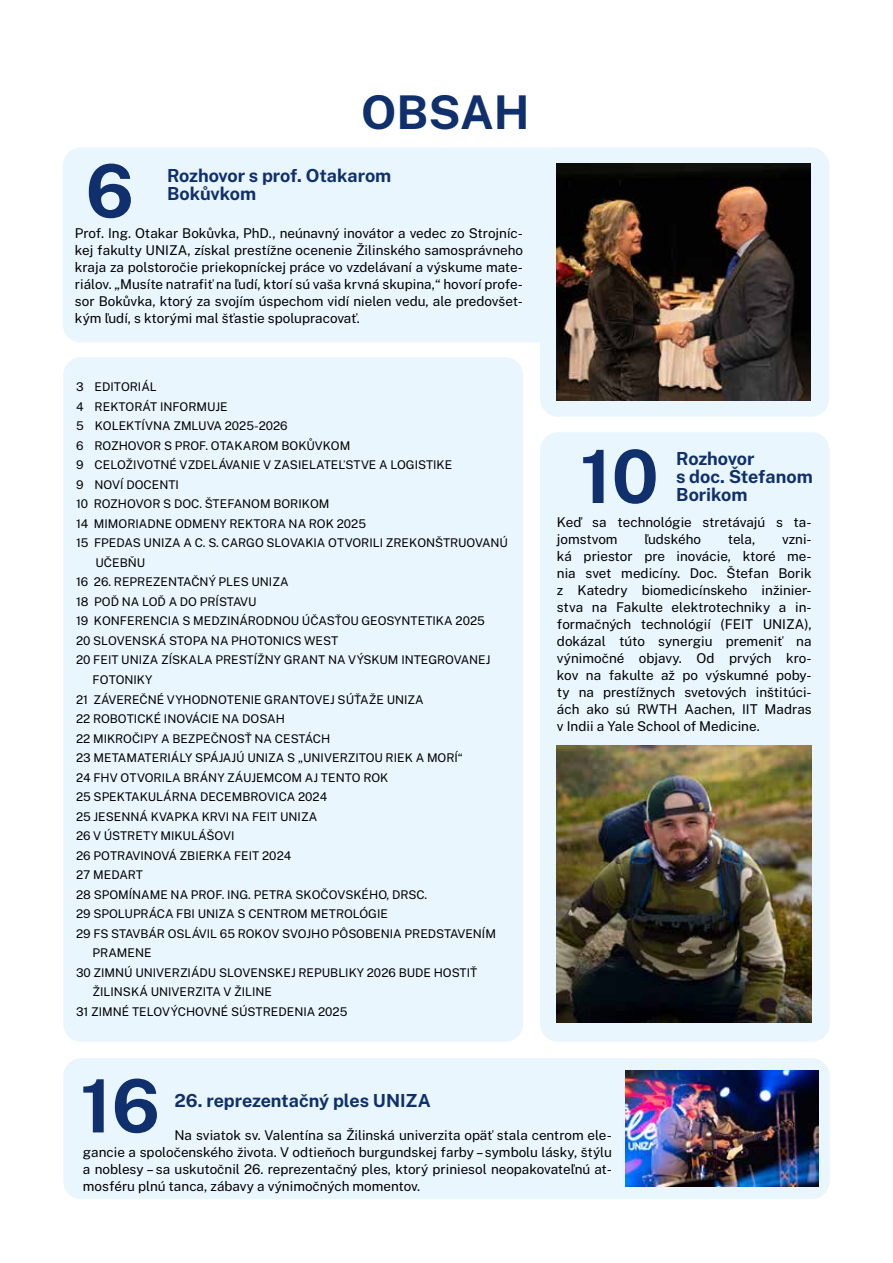
<style>
.page{position:relative;width:893px;height:1263px;background:#fff}
.page>*{position:absolute;margin:0;border:0;box-sizing:border-box;transform-origin:0 0}
.t1{font:700 73.5px "Public Sans";color:#0f306d}
.t2{font:700 46.5px "Public Sans";color:#0f306d}
.t3{font:700 18px/18px "Public Sans";color:#0f306d}
.t4{font:13.5px/17px "Public Sans";color:#000;text-align:justify}
.t5{font:12px "Public Sans";color:#000}
</style>
<div class="page">
<div style="left:540px;top:148px;width:289px;height:269px;background:#eaf6fe;border-radius:18px"></div>
<div style="left:63px;top:357px;width:460px;height:685px;background:#eaf6fe;border-radius:18px"></div>
<div style="left:63px;top:148px;width:766px;height:194px;background:#eaf6fe;border-radius:18px"></div>
<div style="left:63px;top:1058px;width:767px;height:141px;background:#eaf6fe;border-radius:18px"></div>
<div style="left:540px;top:432px;width:290px;height:610px;background:#eaf6fe;border-radius:18px"></div>
<img style="left:557px;top:163px;width:254px;height:237px">
<img style="left:557px;top:745px;width:255px;height:278px">
<img style="left:625px;top:1071px;width:193px;height:115px">
<h2 class="t2" style="left:361px;top:79px;width:170px">OBSAH</h2>
<h1 class="t1" style="left:86px;top:138px;width:50px">6</h1>
<h3 class="t3" style="left:167px;top:165px;width:226px">Rozhovor s prof. Otakarom<br>Bokůvkom</h3>
<p class="t4" style="left:75px;top:224px;width:450px">Prof. Ing. Otakar Bokůvka, PhD., neúnavný inovátor a vedec zo Strojníc&shy;kej fakulty UNIZA, získal prestížne ocenenie Žilinského samosprávneho kraja za polstoročie priekopníckej práce vo vzdelávaní a výskume mate&shy;riálov. „Musíte natrafiť na ľudí, ktorí sú vaša krvná skupina,“ hovorí profe&shy;sor Bokůvka, ktorý za svojím úspechom vidí nielen vedu, ale predovšet&shy;kým ľudí, s ktorými mal šťastie spolupracovať.</p>
<p class="t5" style="left:76px;top:378px;width:82px">3 EDITORIÁL</p>
<p class="t5" style="left:76px;top:398px;width:153px">4 REKTORÁT INFORMUJE</p>
<p class="t5" style="left:76px;top:417px;width:213px">5 KOLEKTÍVNA ZMLUVA 2025-2026</p>
<p class="t5" style="left:76px;top:437px;width:276px">6 ROZHOVOR S PROF. OTAKAROM BOKŮVKOM</p>
<p class="t5" style="left:76px;top:456px;width:378px">9 CELOŽIVOTNÉ VZDELÁVANIE V ZASIELATEĽSTVE A LOGISTIKE</p>
<p class="t5" style="left:76px;top:476px;width:104px">9 NOVÍ DOCENTI</p>
<p class="t5" style="left:76px;top:495px;width:255px">10 ROZHOVOR S DOC. ŠTEFANOM BORIKOM</p>
<p class="t5" style="left:76px;top:515px;width:291px">14 MIMORIADNE ODMENY REKTORA NA ROK 2025</p>
<p class="t5" style="left:76px;top:534px;width:433px">15 FPEDAS UNIZA A C. S. CARGO SLOVAKIA OTVORILI ZREKONŠTRUOVANÚ</p>
<p class="t5" style="left:95px;top:554px;width:51px">UČEBŇU</p>
<p class="t5" style="left:76px;top:573px;width:214px">16 26. REPREZENTAČNÝ PLES UNIZA</p>
<p class="t5" style="left:76px;top:593px;width:182px">18 POĎ NA LOĎ A DO PRÍSTAVU</p>
<p class="t5" style="left:76px;top:612px;width:410px">19 KONFERENCIA S MEDZINÁRODNOU ÚČASŤOU GEOSYNTETIKA 2025</p>
<p class="t5" style="left:76px;top:632px;width:264px">20 SLOVENSKÁ STOPA NA PHOTONICS WEST</p>
<p class="t5" style="left:76px;top:651px;width:416px">20 FEIT UNIZA ZÍSKALA PRESTÍŽNY GRANT NA VÝSKUM INTEGROVANEJ</p>
<p class="t5" style="left:93px;top:671px;width:61px">FOTONIKY</p>
<p class="t5" style="left:76px;top:690px;width:349px">21 ZÁVEREČNÉ VYHODNOTENIE GRANTOVEJ SÚŤAŽE UNIZA</p>
<p class="t5" style="left:76px;top:710px;width:210px">22 ROBOTICKÉ INOVÁCIE NA DOSAH</p>
<p class="t5" style="left:76px;top:729px;width:256px">22 MIKROČIPY A BEZPEČNOSŤ NA CESTÁCH</p>
<p class="t5" style="left:76px;top:749px;width:388px">23 METAMATERIÁLY SPÁJAJÚ UNIZA S „UNIVERZITOU RIEK A MORÍ“</p>
<p class="t5" style="left:76px;top:768px;width:314px">24 FHV OTVORILA BRÁNY ZÁUJEMCOM AJ TENTO ROK</p>
<p class="t5" style="left:76px;top:788px;width:253px">25 SPEKTAKULÁRNA DECEMBROVICA 2024</p>
<p class="t5" style="left:76px;top:807px;width:243px">25 JESENNÁ KVAPKA KRVI NA FEIT UNIZA</p>
<p class="t5" style="left:76px;top:827px;width:160px">26 V ÚSTRETY MIKULÁŠOVI</p>
<p class="t5" style="left:76px;top:846px;width:217px">26 POTRAVINOVÁ ZBIERKA FEIT 2024</p>
<p class="t5" style="left:76px;top:866px;width:68px">27 MEDART</p>
<p class="t5" style="left:76px;top:885px;width:353px">28 SPOMÍNAME NA PROF. ING. PETRA SKOČOVSKÉHO, DRSC.</p>
<p class="t5" style="left:76px;top:905px;width:313px">29 SPOLUPRÁCA FBI UNIZA S CENTROM METROLÓGIE</p>
<p class="t5" style="left:76px;top:924px;width:421px">29 FS STAVBÁR OSLÁVIL 65 ROKOV SVOJHO PÔSOBENIA PREDSTAVENÍM</p>
<p class="t5" style="left:93px;top:944px;width:61px">PRAMENE</p>
<p class="t5" style="left:76px;top:963px;width:403px">30 ZIMNÚ UNIVERZIÁDU SLOVENSKEJ REPUBLIKY 2026 BUDE HOSTIŤ</p>
<p class="t5" style="left:93px;top:983px;width:181px">ŽILINSKÁ UNIVERZITA V ŽILINE</p>
<p class="t5" style="left:76px;top:1002px;width:273px">31 ZIMNÉ TELOVÝCHOVNÉ SÚSTREDENIA 2025</p>
<h1 class="t1" style="left:580px;top:423px;width:80px">10</h1>
<h3 class="t3" style="left:676px;top:448px;width:138px">Rozhovor<br>s doc. Štefanom<br>Borikom</h3>
<p class="t4" style="left:557px;top:513px;width:256px">Keď sa technológie stretávajú s ta&shy;jomstvom</p>
<p class="t4" style="left:644px;top:530px;width:58px">ľudského</p>
<p class="t4" style="left:728px;top:530px;width:29px">tela,</p>
<p class="t4" style="left:557px;top:530px;width:256px;text-indent:225px">vzni&shy;ká priestor pre inovácie, ktoré me&shy;nia svet medicíny. Doc. Štefan Borik z Katedry biomedicínskeho inžinier&shy;stva na Fakulte elektrotechniky a in&shy;formačných technológií (FEIT UNIZA), dokázal túto synergiu premeniť na výnimočné objavy. Od prvých kro&shy;kov na fakulte až po výskumné poby&shy;ty na prestížnych svetových inštitúci&shy;ách ako sú RWTH Aachen, IIT Madras v Indii a Yale School of Medicine.</p>
<h1 class="t1" style="left:80px;top:1052px;width:81px">16</h1>
<h3 class="t3" style="left:174px;top:1091px;width:258px">26. reprezentačný ples UNIZA</h3>
<p class="t4" style="left:83px;top:1125px;width:530px;text-indent:91px">Na sviatok sv. Valentína sa Žilinská univerzita opäť stala centrom ele&shy;gancie a spoločenského života. V odtieňoch burgundskej farby – symbolu lásky, štýlu a noblesy – sa uskutočnil 26. reprezentačný ples, ktorý priniesol neopakovateľnú at&shy;mosféru plnú tanca, zábavy a výnimočných momentov.</p>
</div>
